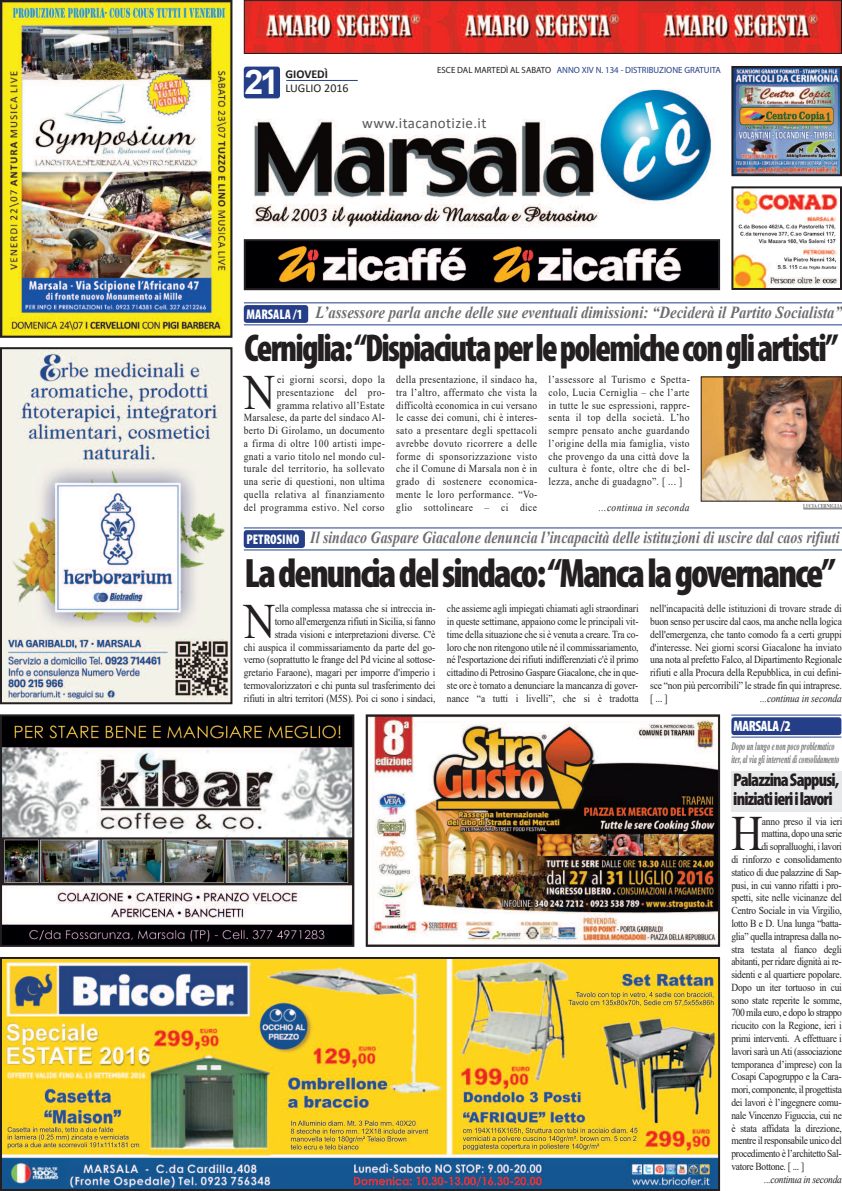
<style>
.page{position:relative;width:842px;height:1191px;background:#fff}
.page>*{position:absolute;margin:0;border:0;box-sizing:border-box;transform-origin:0 0}
.t1{font:49.3px "Times New Roman";color:#231f20;scale:.88 1}
.t2{font:900 condensed 41.2px "Myriad Pro";letter-spacing:-.05em;color:#231f20;scale:.95 1}
.t3{font:900 condensed 38.9px "Myriad Pro";letter-spacing:-.05em;color:#231f20;scale:.91 1}
.t4{font:700 33.9px "Arial";color:#fff}
.t5{font:900 condensed 18.6px/18.9px "Myriad Pro";letter-spacing:-.05em;color:#231f20;scale:.96 1}
.t6{font:italic 700 16.8px "Times New Roman";color:#6c6d70;scale:.83 1}
.t7{font:italic 700 16.8px "Times New Roman";color:#6c6d70;scale:.88 1}
.t8{font:15px "Calibri";letter-spacing:.025em;color:#57585a}
.t9{font:900 condensed 15px "Myriad Pro";letter-spacing:-.025em;color:#fff;scale:.95 1}
.t10{font:900 condensed 14px "Myriad Pro";color:#fff;scale:.94 1}
.t11{font:12px "Calibri";color:#231f20}
.t12{font:700 12px "Calibri";color:#231f20}
.t13{font:italic 700 11.3px/13.6px "Times New Roman";color:#6c6d70;scale:.55 1}
.t14{font:10.7px/12.8px "Times New Roman";letter-spacing:-.01em;color:#231f20;text-align:justify;scale:.88 1}
.t15{font:10.7px/12.8px "Times New Roman";letter-spacing:.045em;color:#231f20;text-align:right;scale:.88 1}
.t16{font:10.7px "Times New Roman";letter-spacing:-.03em;color:#231f20;scale:.88 1}
.t17{font:10.7px "Times New Roman";letter-spacing:-.035em;color:#231f20;scale:.88 1}
.t18{font:italic 10.7px "Times New Roman";letter-spacing:-.01em;color:#231f20;scale:.88 1}
.t19{font:italic 10.7px "Times New Roman";letter-spacing:.035em;color:#231f20;scale:.88 1}
.t20{font:italic 10.7px "Times New Roman";letter-spacing:-.03em;color:#231f20;scale:.88 1}
.t21{font:9px "Myriad Pro";color:#253e88}
.t22{font:700 6px "Times New Roman";letter-spacing:-.025em;color:#6c6d70;scale:.74 1}
.s1{color:#231f20}
</style>
<div class="page">
<img style="left:734px;top:189px;width:105px;height:98px">
<div style="left:731px;top:186px;width:111px;height:104px;border:2px solid #231f20"></div>
<img style="left:246px;top:89px;width:466px;height:138px">
<img style="left:247px;top:242px;width:470px;height:45px">
<div style="left:244px;top:239px;width:476px;height:51px;border:2px solid #231f20"></div>
<img style="left:246px;top:2px;width:594px;height:50px">
<div style="left:244px;top:0;width:598px;height:54px;border:1px solid #231f20"></div>
<div style="left:244px;top:67px;width:36px;height:31px;background:#253e88;border-radius:3px"></div>
<hr style="left:286px;top:80px;width:72px;height:1px;background:#253e88">
<img style="left:734px;top:69px;width:105px;height:104px">
<div style="left:731px;top:66px;width:111px;height:110px;border:2px solid #231f20"></div>
<img style="left:3px;top:350px;width:226px;height:351px">
<div style="left:0;top:347px;width:232px;height:357px;border:2px solid #231f20"></div>
<img style="left:3px;top:960px;width:714px;height:228px">
<div style="left:0;top:957px;width:720px;height:234px;border:2px solid #231f20"></div>
<div style="left:731px;top:717px;width:110px;height:18px;background:#253e88;border-radius:3px"></div>
<hr style="left:731px;top:736px;width:110px;height:1px;background:#253e88">
<hr style="left:731px;top:714px;width:110px;height:1px;background:#253e88">
<div style="left:731px;top:770px;width:111px;height:41px;background:#e7e8e9"></div>
<div style="left:244px;top:530px;width:61px;height:18px;background:#253e88;border-radius:3px"></div>
<hr style="left:244px;top:549px;width:598px;height:1px;background:#253e88">
<hr style="left:244px;top:527px;width:598px;height:1px;background:#253e88">
<img style="left:3px;top:3px;width:226px;height:332px">
<div style="left:0;top:0;width:232px;height:338px;border:2px solid #231f20"></div>
<img style="left:3px;top:717px;width:348px;height:227px">
<div style="left:0;top:714px;width:354px;height:233px;border:2px solid #231f20"></div>
<img style="left:369px;top:717px;width:348px;height:227px">
<div style="left:366px;top:714px;width:354px;height:233px;border:2px solid #231f20"></div>
<div style="left:244px;top:305px;width:64px;height:18px;background:#253e88;border-radius:3px"></div>
<hr style="left:244px;top:324px;width:598px;height:1px;background:#253e88">
<hr style="left:244px;top:302px;width:598px;height:1px;background:#253e88">
<img style="left:703px;top:378px;width:137px;height:121px">
<div style="left:701px;top:376px;width:141px;height:125px;border:1px solid #231f20"></div>
<hr style="left:803px;top:508px;width:39px;height:1px;background:#6c6d70">
<h3 class="t4" style="left:245px;top:64px;width:36px">21</h3>
<p class="t12" style="left:286px;top:69px;width:44px">GIOVEDÌ</p>
<p class="t11" style="left:285px;top:83px;width:65px">LUGLIO 2016</p>
<p class="t21" style="left:437px;top:67px;width:285px"><span class="s1">ESCE DAL MARTEDÌ AL SABATO</span> ANNO XIV N. 134 - DISTRIBUZIONE GRATUITA</p>
<h3 class="t8" style="left:362px;top:117px;width:126px">www.itacanotizie.it</h3>
<h3 class="t10" style="left:247px;top:309px;width:61px">MARSALA /1</h3>
<h3 class="t7" style="left:315px;top:303px;width:600px">L’assessore parla anche delle sue eventuali dimissioni: “Deciderà il Partito Socialista”</h3>
<h3 class="t3" style="left:244px;top:334px;width:654px">Cerniglia:“Dispiaciutaperlepolemichecongliartisti”</h3>
<p class="t15" style="left:244px;top:373px;width:162px">ei giorni scorsi, dopo la presentazione del pro&shy;gramma relativo all’Estate<br>Marsalese, da parte del sindaco Al&shy;berto Di Girolamo, un documento a firma di oltre 100 artisti impe&shy;gnati a vario titolo nel mondo cul&shy;turale del territorio, ha sollevato una serie di questioni, non ultima quella relativa al finanziamento del programma estivo. Nel corso</p>
<p class="t14" style="left:396px;top:373px;width:162px">della presentazione, il sindaco ha, tra l’altro, affermato che vista la difficoltà economica in cui versano le casse dei comuni, chi è interes&shy;sato a presentare degli spettacoli avrebbe dovuto ricorrere a delle forme di sponsorizzazione visto che il Comune di Marsala non è in grado di sostenere economica&shy;mente le loro performance. “Vo&shy;glio sottolineare – ci dice</p>
<p class="t14" style="left:549px;top:373px;width:162px">l’assessore al Turismo e Spetta&shy;colo, Lucia Cerniglia – che l’arte in tutte le sue espressioni, rappre&shy;senta il top della società. L’ho sempre pensato anche guardando l’origine della mia famiglia, visto che provengo da una città dove la cultura è fonte, oltre che di bel&shy;lezza, anche di guadagno”. [ ... ]</p>
<h1 class="t1" style="left:244px;top:364px;width:37px">N</h1>
<p class="t19" style="left:599px;top:501px;width:104px">...continua in seconda</p>
<p class="t22" style="left:803px;top:503px;width:54px">LUCIA CERNIGLIA</p>
<h3 class="t10" style="left:246px;top:534px;width:58px">PETROSINO</h3>
<h3 class="t6" style="left:310px;top:528px;width:639px">Il sindaco Gaspare Giacalone denuncia l’incapacità delle istituzioni di uscire dal caos rifiuti</h3>
<h2 class="t2" style="left:244px;top:559px;width:623px">Ladenunciadelsindaco:“Mancalagovernance”</h2>
<p class="t14" style="left:244px;top:602px;width:220px;text-align:right">ella complessa matassa che si intreccia in-<br>torno all'emergenza rifiuti in Sicilia, si fanno<br>strada visioni e interpretazioni diverse. C'è<br>chi auspica il commissariamento da parte del go&shy;verno (soprattutto le frange del Pd vicine al sottose&shy;gretario Faraone), magari per imporre d'imperio i termovalorizzatori e chi punta sul trasferimento dei rifiuti in altri territori (M5S). Poi ci sono i sindaci,</p>
<p class="t14" style="left:447px;top:602px;width:219px">che assieme agli impiegati chiamati agli straordinari in queste settimane, appaiono come le principali vit&shy;time della situazione che si è venuta a creare. Tra co&shy;loro che non ritengono utile né il commissariamento, né l'esportazione dei rifiuti indifferenziati c'è il primo cittadino di Petrosino Gaspare Giacalone, che in que&shy;ste ore è tornato a denunciare la mancanza di gover&shy;nance “a tutti i livelli”, che si è tradotta</p>
<p class="t14" style="left:650px;top:602px;width:219px">nell'incapacità delle istituzioni di trovare strade di buon senso per uscire dal caos, ma anche nella logica dell'emergenza, che tanto comodo fa a certi gruppi d'interesse. Nei giorni scorsi Giacalone ha inviato una nota al prefetto Falco, al Dipartimento Regionale rifiuti e alla Procura della Repubblica, in cui defini&shy;sce “non più percorribili” le strade fin qui intraprese. [ ... ]</p>
<h1 class="t1" style="left:244px;top:594px;width:37px">N</h1>
<p class="t18" style="left:760px;top:692px;width:94px">...continua in seconda</p>
<h3 class="t9" style="left:733px;top:721px;width:62px">MARSALA/2</h3>
<p class="t13" style="left:731px;top:739px;width:197px">Dopo un lungo e non poco problematico iter, al via gli interventi di consolidamento</p>
<h3 class="t5" style="left:733px;top:772px;width:112px">PalazzinaSappusi, iniziatiieriilavori</h3>
<h1 class="t1" style="left:731px;top:806px;width:37px">H</h1>
<p class="t14" style="left:762px;top:814px;width:93px">anno preso il via ieri</p>
<p class="t17" style="left:761px;top:828px;width:93px">mattina, dopo una serie</p>
<p class="t17" style="left:761px;top:840px;width:93px">di sopralluoghi, i lavori</p>
<p class="t14" style="left:731px;top:853px;width:127px">di rinforzo e consolidamento</p>
<p class="t16" style="left:731px;top:866px;width:127px">statico di due palazzine di Sap-</p>
<p class="t14" style="left:731px;top:878px;width:127px">pusi, in cui vanno rifatti i pro-</p>
<p class="t14" style="left:731px;top:891px;width:127px">spetti, site nelle vicinanze del</p>
<p class="t14" style="left:731px;top:904px;width:127px">Centro Sociale in via Virgilio,</p>
<p class="t14" style="left:731px;top:917px;width:127px">lotto B e D. Una lunga “batta-</p>
<p class="t16" style="left:731px;top:930px;width:127px">glia” quella intrapresa dalla no-</p>
<p class="t14" style="left:731px;top:942px;width:127px">stra testata al fianco degli</p>
<p class="t16" style="left:731px;top:955px;width:127px">abitanti, per ridare dignità ai re-</p>
<p class="t14" style="left:731px;top:968px;width:127px">sidenti e al quartiere popolare.</p>
<p class="t14" style="left:731px;top:981px;width:127px">Dopo un iter tortuoso in cui</p>
<p class="t14" style="left:731px;top:993px;width:127px">sono state reperite le somme,</p>
<p class="t17" style="left:731px;top:1007px;width:127px">700 mila euro, e dopo lo strappo</p>
<p class="t14" style="left:731px;top:1019px;width:127px">ricucito con la Regione, ieri i</p>
<p class="t14" style="left:731px;top:1032px;width:127px">primi interventi. A effettuare i</p>
<p class="t16" style="left:731px;top:1045px;width:127px">lavori sarà un Ati (associazione</p>
<p class="t14" style="left:731px;top:1057px;width:127px">temporanea d’imprese) con la</p>
<p class="t14" style="left:731px;top:1070px;width:127px">Cosapi Capogruppo e la Cara-</p>
<p class="t17" style="left:731px;top:1083px;width:127px">mori, componente, il progettista</p>
<p class="t14" style="left:731px;top:1096px;width:127px">dei lavori è l’ingegnere comu-</p>
<p class="t16" style="left:731px;top:1109px;width:127px">nale Vincenzo Figuccia, cui ne</p>
<p class="t14" style="left:731px;top:1121px;width:127px">è stata affidata la direzione,</p>
<p class="t16" style="left:731px;top:1134px;width:127px">mentre il responsabile unico del</p>
<p class="t16" style="left:731px;top:1147px;width:127px">procedimento è l’architetto Sal-</p>
<p class="t16" style="left:731px;top:1160px;width:84px">vatore Bottone. [ ... ]</p>
<p class="t20" style="left:764px;top:1173px;width:90px">...continua in seconda</p>
</div>
